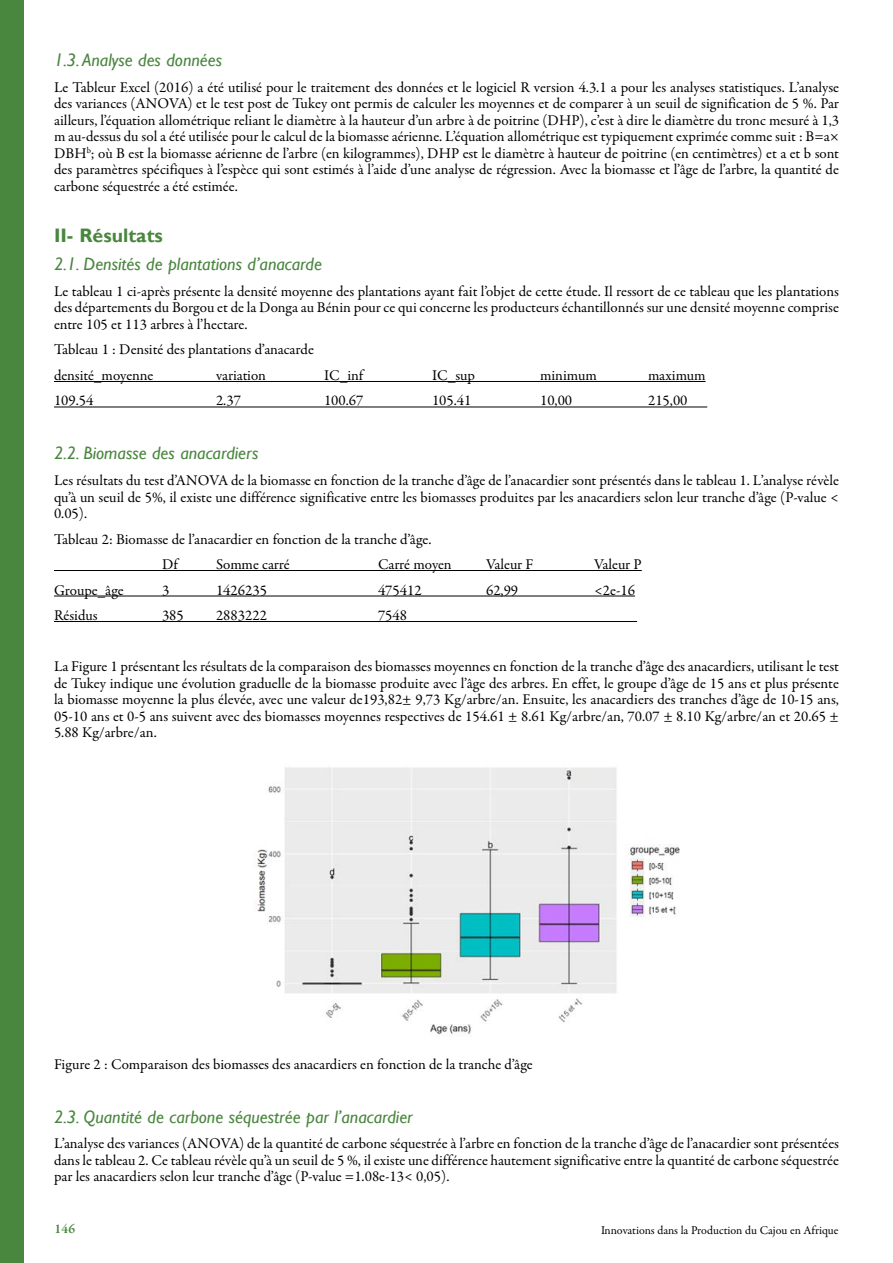
<style>
.page{position:relative;width:893px;height:1263px;background:#fff}
.page>*{position:absolute;margin:0;border:0;box-sizing:border-box;transform-origin:0 0}
.t1{font:700 19.5px "Gill Sans";color:#49863e}
.t2{font:italic 18px "Gill Sans";color:#49863e}
.t3{font:15px/16.5px "Garamond Premr Pro";color:#000;text-align:justify}
.t4{font:600 13.5px "Garamond Premr Pro";color:#49863e}
.t5{font:12px "Garamond Premr Pro";letter-spacing:-.005em;color:#000}
</style>
<div class="page">
<div style="left:0;top:0;width:24px;height:1263px;background:#49863e"></div>
<hr style="left:54px;top:381px;width:651px;height:1px;background:#000">
<hr style="left:54px;top:407px;width:653px;height:1px;background:#000">
<hr style="left:54px;top:570px;width:588px;height:1px;background:#000">
<hr style="left:54px;top:596px;width:581px;height:1px;background:#000">
<hr style="left:54px;top:621px;width:583px;height:1px;background:#000">
<img style="left:257px;top:767px;width:423px;height:269px">
<p class="t2" style="left:54px;top:50px;width:170px">1.3. Analyse des données</p>
<p class="t3" style="left:54px;top:79px;width:787px">Le Tableur Excel (2016) a été utilisé pour le traitement des données et le logiciel R version 4.3.1 a pour les analyses statistiques. L’analyse des variances (ANOVA) et le test post de Tukey ont permis de calculer les moyennes et de comparer à un seuil de signification de 5 %. Par ailleurs, l’équation allométrique reliant le diamètre à la hauteur d’un arbre à de poitrine (DHP), c’est à dire le diamètre du tronc mesuré à 1,3 m au-dessus du sol a été utilisée pour le calcul de la biomasse aérienne. L’équation allométrique est typiquement exprimée comme suit : B=a× DBH<sup>b</sup>; où B est la biomasse aérienne de l’arbre (en kilogrammes), DHP est le diamètre à hauteur de poitrine (en centimètres) et a et b sont des paramètres spécifiques à l’espèce qui sont estimés à l’aide d’une analyse de régression. Avec la biomasse et l’âge de l’arbre, la quantité de carbone séquestrée a été estimée.</p>
<h1 class="t1" style="left:54px;top:224px;width:110px">II- Résultats</h1>
<p class="t2" style="left:54px;top:254px;width:269px">2.1. Densités de plantations d’anacarde</p>
<p class="t3" style="left:54px;top:283px;width:786px">Le tableau 1 ci-après présente la densité moyenne des plantations ayant fait l’objet de cette étude. Il ressort de ce tableau que les plantations des départements du Borgou et de la Donga au Bénin pour ce qui concerne les producteurs échantillonnés sur une densité moyenne comprise entre 105 et 113 arbres à l’hectare.</p>
<p class="t3" style="left:54px;top:337px;width:261px;line-height:25.5px">Tableau 1 : Densité des plantations d’anacarde densité_moyenne</p>
<p class="t3" style="left:216px;top:367px;width:52px">variation</p>
<p class="t3" style="left:324px;top:367px;width:41px">IC_inf</p>
<p class="t3" style="left:432px;top:367px;width:44px">IC_sup</p>
<p class="t3" style="left:540px;top:367px;width:58px">minimum</p>
<p class="t3" style="left:648px;top:367px;width:59px">maximum</p>
<p class="t3" style="left:54px;top:393px;width:41px">109.54</p>
<p class="t3" style="left:216px;top:393px;width:26px">2.37</p>
<p class="t3" style="left:324px;top:393px;width:41px">100.67</p>
<p class="t3" style="left:432px;top:393px;width:41px">105.41</p>
<p class="t3" style="left:540px;top:393px;width:34px">10,00</p>
<p class="t3" style="left:648px;top:393px;width:41px">215,00</p>
<p class="t2" style="left:54px;top:443px;width:206px">2.2. Biomasse des anacardiers</p>
<p class="t3" style="left:54px;top:472px;width:787px">Les résultats du test d’ANOVA de la biomasse en fonction de la tranche d’âge de l’anacardier sont présentés dans le tableau 1. L’analyse révèle qu’à un seuil de 5%, il existe une différence significative entre les biomasses produites par les anacardiers selon leur tranche d’âge (P-value &lt; 0.05).</p>
<p class="t3" style="left:162px;top:526px;width:271px;line-height:25.5px;text-indent:-108px">Tableau 2: Biomasse de l’anacardier en fonction de la tranche d’âge.<br>Df</p>
<p class="t3" style="left:216px;top:556px;width:75px">Somme carré</p>
<p class="t3" style="left:378px;top:556px;width:75px">Carré moyen</p>
<p class="t3" style="left:486px;top:556px;width:49px">Valeur F</p>
<p class="t3" style="left:594px;top:556px;width:49px">Valeur P</p>
<p class="t3" style="left:54px;top:582px;width:71px">Groupe_âge</p>
<p class="t3" style="left:162px;top:582px;width:9px">3</p>
<p class="t3" style="left:216px;top:582px;width:53px">1426235</p>
<p class="t3" style="left:378px;top:582px;width:45px">475412</p>
<p class="t3" style="left:486px;top:582px;width:34px">62,99</p>
<p class="t3" style="left:594px;top:582px;width:42px">&lt;2e-16</p>
<p class="t3" style="left:54px;top:607px;width:45px">Résidus</p>
<p class="t3" style="left:162px;top:607px;width:23px">385</p>
<p class="t3" style="left:216px;top:607px;width:53px">2883222</p>
<p class="t3" style="left:378px;top:607px;width:31px">7548</p>
<p class="t3" style="left:54px;top:658px;width:786px">La Figure 1 présentant les résultats de la comparaison des biomasses moyennes en fonction de la tranche d’âge des anacardiers, utilisant le test de Tukey indique une évolution graduelle de la biomasse produite avec l’âge des arbres. En effet, le groupe d’âge de 15 ans et plus présente la biomasse moyenne la plus élevée, avec une valeur de193,82± 9,73 Kg/arbre/an. Ensuite, les anacardiers des tranches d’âge de 10-15 ans, 05-10 ans et 0-5 ans suivent avec des biomasses moyennes respectives de 154.61 ± 8.61 Kg/arbre/an, 70.07 ± 8.10 Kg/arbre/an et 20.65 ± 5.88 Kg/arbre/an.</p>
<p class="t3" style="left:54px;top:1056px;width:480px">Figure 2 : Comparaison des biomasses des anacardiers en fonction de la tranche d’âge</p>
<p class="t2" style="left:54px;top:1106px;width:360px">2.3. Quantité de carbone séquestrée par l’anacardier</p>
<p class="t3" style="left:54px;top:1135px;width:787px">L’analyse des variances (ANOVA) de la quantité de carbone séquestrée à l’arbre en fonction de la tranche d’âge de l’anacardier sont présentées dans le tableau 2. Ce tableau révèle qu’à un seuil de 5 %, il existe une différence hautement significative entre la quantité de carbone séquestrée par les anacardiers selon leur tranche d’âge (P-value =1.08e-13&lt; 0,05).</p>
<p class="t4" style="left:55px;top:1221px;width:22px">146</p>
<p class="t5" style="left:601px;top:1222px;width:239px">Innovations dans la Production du Cajou en Afrique</p>
</div>
